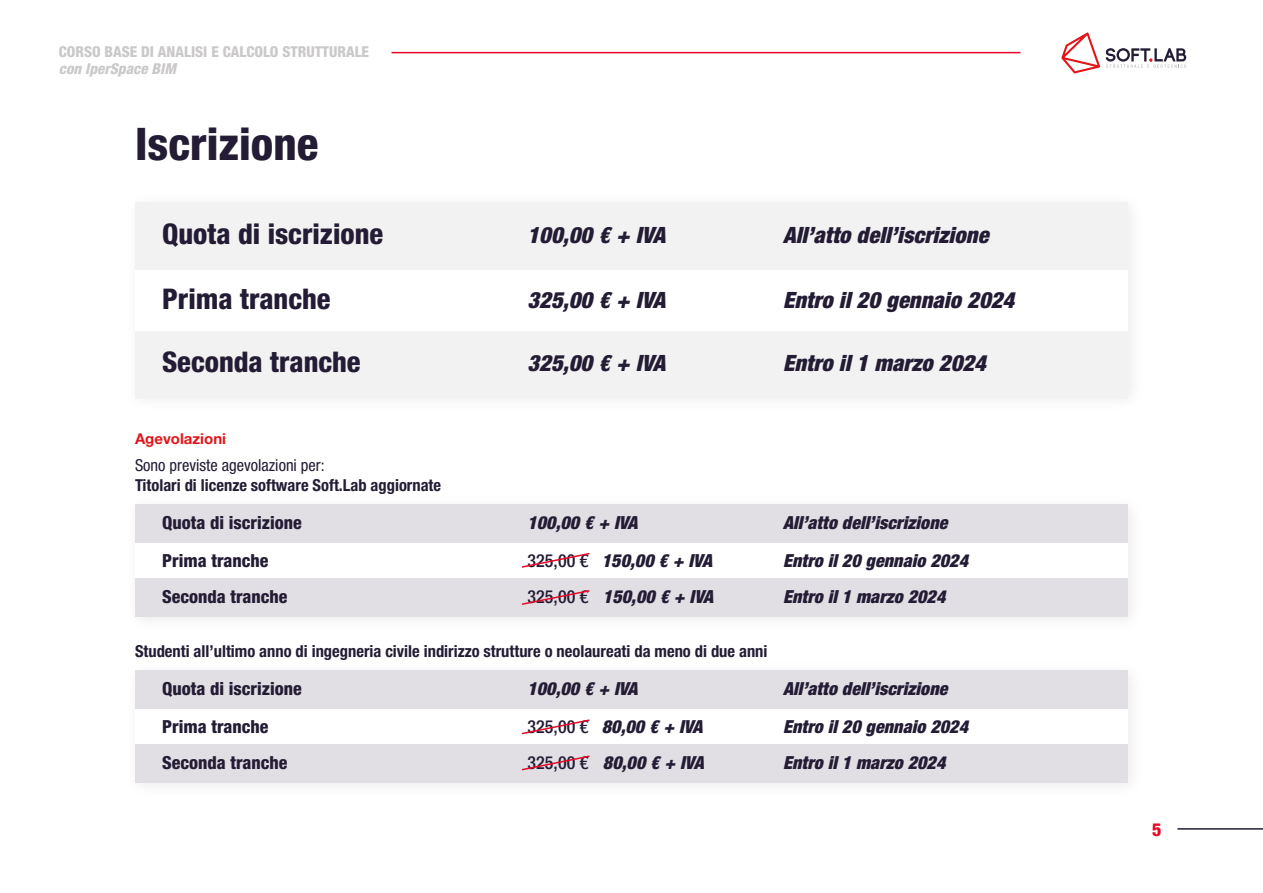
<style>
.page{position:relative;width:1263px;height:893px;background:#fff}
.page>*{position:absolute;margin:0;border:0;box-sizing:border-box;transform-origin:0 0}
.t1{font:800 condensed 45px "Helvetica Neue LT Pro";color:#231c34}
.t2{font:800 condensed 28.5px "Helvetica Neue LT Pro";color:#231c34}
.t3{font:italic 900 condensed 22.5px "Helvetica Neue LT Std";letter-spacing:.005em;color:#231c34}
.t4{font:italic 900 condensed 18px "Helvetica Neue LT Std";letter-spacing:.005em;color:#231c34}
.t5{font:800 condensed 18px "Helvetica Neue LT Pro";color:#231c34}
.t6{font:800 condensed 18px "Helvetica Neue LT Pro";color:#e80a29}
.t7{font:700 condensed 16.5px "Helvetica Neue LT Pro";color:#231c34}
.t8{font:condensed 16.5px "Helvetica Neue LT Pro";color:#231c34}
.t9{font:800 condensed 15px "Helvetica Neue LT Pro";color:#cac8c9}
.t10{font:italic 800 condensed 15px "Helvetica Neue LT Pro";color:#cac8c9}
.t11{font:700 15px "Helvetica Neue LT Pro";color:#e2161a}
.s1{font-weight:500;font-style:normal}
</style>
<div class="page">
<hr style="left:1177px;top:828px;width:86px;height:2px;background:#231c34">
<hr style="left:392px;top:52px;width:628px;height:1px;background:#e80a29">
<svg style="left:1061px;top:32px;width:39px;height:41px"></svg>
<svg style="left:1106px;top:48px;width:80px;height:20px"></svg>
<div style="left:135px;top:203px;width:993px;height:67px;background:#f2f2f2"></div>
<div style="left:135px;top:504px;width:993px;height:39px;background:#e1dee4"></div>
<div style="left:135px;top:670px;width:993px;height:39px;background:#e1dee4"></div>
<div style="left:135px;top:331px;width:993px;height:67px;background:#f2f2f2"></div>
<div style="left:135px;top:578px;width:993px;height:39px;background:#e1dee4"></div>
<div style="left:135px;top:744px;width:993px;height:39px;background:#e1dee4"></div>
<svg style="left:521px;top:552px;width:69px;height:16px"></svg>
<svg style="left:521px;top:719px;width:69px;height:16px"></svg>
<svg style="left:521px;top:590px;width:69px;height:15px"></svg>
<svg style="left:521px;top:755px;width:69px;height:16px"></svg>
<p class="t9" style="left:59px;top:43px;width:312px">CORSO BASE DI ANALISI E CALCOLO STRUTTURALE</p>
<p class="t10" style="left:59px;top:59px;width:119px">con IperSpace BIM</p>
<h1 class="t1" style="left:135px;top:116px;width:185px">Iscrizione</h1>
<h2 class="t2" style="left:162px;top:216px;width:223px">Quota di iscrizione</h2>
<p class="t3" style="left:527px;top:221px;width:139px">100,00 € + IVA</p>
<p class="t3" style="left:783px;top:221px;width:207px">All’atto dell’iscrizione</p>
<h2 class="t2" style="left:162px;top:282px;width:170px">Prima tranche</h2>
<p class="t3" style="left:527px;top:286px;width:139px">325,00 € + IVA</p>
<p class="t3" style="left:783px;top:286px;width:233px">Entro il 20 gennaio 2024</p>
<h2 class="t2" style="left:162px;top:344px;width:200px">Seconda tranche</h2>
<p class="t3" style="left:527px;top:349px;width:139px">325,00 € + IVA</p>
<p class="t3" style="left:783px;top:349px;width:204px">Entro il 1 marzo 2024</p>
<p class="t11" style="left:135px;top:429px;width:93px">Agevolazioni</p>
<p class="t8" style="left:135px;top:456px;width:191px">Sono previste agevolazioni per:</p>
<p class="t7" style="left:135px;top:475px;width:308px">Titolari di licenze software Soft.Lab aggiornate</p>
<p class="t5" style="left:162px;top:512px;width:141px">Quota di iscrizione</p>
<p class="t4" style="left:527px;top:512px;width:112px">100,00 € + IVA</p>
<p class="t4" style="left:783px;top:512px;width:166px">All’atto dell’iscrizione</p>
<p class="t5" style="left:162px;top:550px;width:108px">Prima tranche</p>
<p class="t4" style="left:527px;top:550px;width:186px"><span class="s1">325,00 €</span> 150,00 € + IVA</p>
<p class="t4" style="left:783px;top:550px;width:186px">Entro il 20 gennaio 2024</p>
<p class="t5" style="left:162px;top:586px;width:127px">Seconda tranche</p>
<p class="t4" style="left:527px;top:586px;width:187px"><span class="s1">325,00 €</span> 150,00 € + IVA</p>
<p class="t4" style="left:783px;top:586px;width:164px">Entro il 1 marzo 2024</p>
<p class="t7" style="left:135px;top:641px;width:634px">Studenti all’ultimo anno di ingegneria civile indirizzo strutture o neolaureati da meno di due anni</p>
<p class="t5" style="left:162px;top:677px;width:141px">Quota di iscrizione</p>
<p class="t4" style="left:527px;top:678px;width:112px">100,00 € + IVA</p>
<p class="t4" style="left:783px;top:678px;width:166px">All’atto dell’iscrizione</p>
<p class="t5" style="left:162px;top:715px;width:108px">Prima tranche</p>
<p class="t4" style="left:527px;top:715px;width:177px"><span class="s1">325,00 €</span> 80,00 € + IVA</p>
<p class="t4" style="left:783px;top:715px;width:186px">Entro il 20 gennaio 2024</p>
<p class="t5" style="left:162px;top:752px;width:127px">Seconda tranche</p>
<p class="t4" style="left:527px;top:752px;width:178px"><span class="s1">325,00 €</span> 80,00 € + IVA</p>
<p class="t4" style="left:783px;top:752px;width:164px">Entro il 1 marzo 2024</p>
<p class="t6" style="left:1152px;top:819px;width:11px">5</p>
</div>
